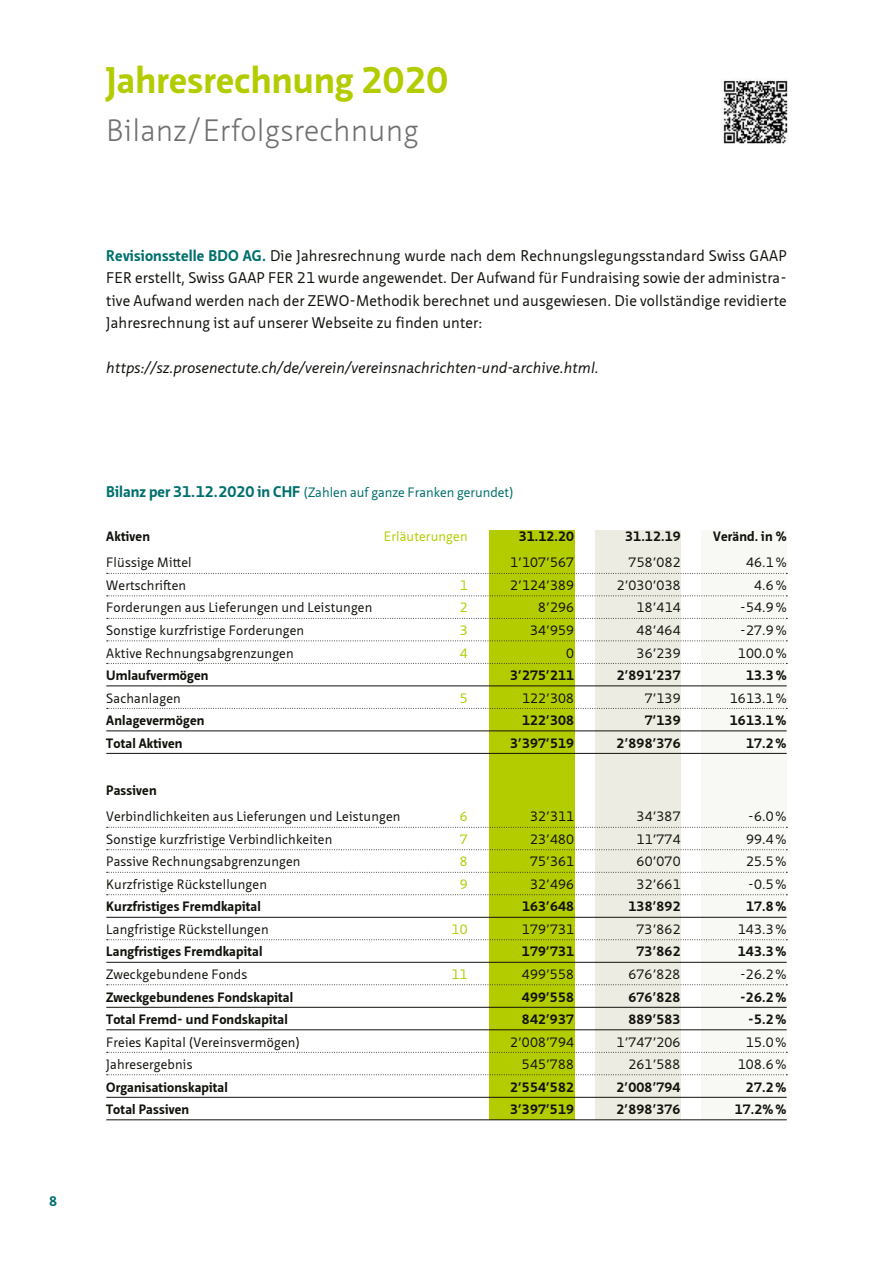
<style>
.page{position:relative;width:893px;height:1263px;background:#fff}
.page>*{position:absolute;margin:0;border:0;box-sizing:border-box;transform-origin:0 0}
.t1{font:700 36px "Neue Sans Pro";letter-spacing:.005em;color:#b3cc00}
.t2{font:300 30px "Neue Sans Pro";letter-spacing:.005em;color:#6f7070}
.t3{font:15px/22.5px "Neue Sans Pro";letter-spacing:.01em;color:#12120d;text-align:justify}
.t4{font:italic 15px "Neue Sans Pro";letter-spacing:.01em;color:#12120d}
.t5{font:700 13.5px "Neue Sans Pro";color:#00706d}
.t6{font:13.2px "Neue Sans Pro";letter-spacing:.01em;color:#12120d}
.t7{font:700 13.2px "Neue Sans Pro";letter-spacing:.01em;color:#12120d}
.t8{font:13.2px "Neue Sans Pro";color:#00706d}
.t9{font:13.2px "Neue Sans Pro";letter-spacing:.01em;color:#b3cc00}
.s1{font-weight:700;color:#00706d}
.s2{font-weight:700;font-size:15px}
</style>
<div class="page">
<div style="left:595px;top:531px;width:85px;height:589px;background:#ecece3"></div>
<div style="left:489px;top:531px;width:85px;height:589px;background:#b3cc00"></div>
<img style="left:723px;top:78px;width:65px;height:66px">
<div style="left:702px;top:531px;width:85px;height:589px;background:#f8f8f4"></div>
<svg style="left:107px;top:573px;width:680px;height:1px"></svg>
<svg style="left:107px;top:595px;width:680px;height:1px"></svg>
<svg style="left:107px;top:618px;width:680px;height:1px"></svg>
<svg style="left:107px;top:640px;width:680px;height:1px"></svg>
<svg style="left:107px;top:663px;width:680px;height:1px"></svg>
<hr style="left:106px;top:685px;width:681px;height:1px;background:#12120d">
<svg style="left:107px;top:708px;width:680px;height:1px"></svg>
<hr style="left:106px;top:730px;width:681px;height:1px;background:#12120d">
<hr style="left:106px;top:753px;width:681px;height:1px;background:#12120d">
<svg style="left:107px;top:827px;width:680px;height:1px"></svg>
<svg style="left:107px;top:849px;width:680px;height:1px"></svg>
<svg style="left:107px;top:872px;width:680px;height:1px"></svg>
<svg style="left:107px;top:894px;width:680px;height:1px"></svg>
<hr style="left:106px;top:917px;width:681px;height:1px;background:#12120d">
<svg style="left:107px;top:939px;width:680px;height:1px"></svg>
<hr style="left:106px;top:962px;width:681px;height:1px;background:#12120d">
<svg style="left:107px;top:984px;width:680px;height:1px"></svg>
<hr style="left:106px;top:1007px;width:681px;height:1px;background:#12120d">
<hr style="left:106px;top:1029px;width:681px;height:1px;background:#12120d">
<svg style="left:107px;top:1052px;width:680px;height:1px"></svg>
<svg style="left:107px;top:1074px;width:680px;height:1px"></svg>
<hr style="left:106px;top:1097px;width:681px;height:1px;background:#12120d">
<hr style="left:106px;top:1119px;width:681px;height:1px;background:#12120d">
<p class="t5" style="left:49px;top:1195px;width:10px">8</p>
<h1 class="t1" style="left:106px;top:66px;width:343px">Jahresrechnung 2020</h1>
<h2 class="t2" style="left:106px;top:118px;width:314px">Bilanz/Erfolgsrechnung</h2>
<p class="t3" style="left:106px;top:245px;width:682px"><span class="s1">Revisionsstelle BDO AG.</span> Die Jahresrechnung wurde nach dem Rechnungslegungsstandard Swiss GAAP FER erstellt, Swiss GAAP FER 21 wurde angewendet. Der Aufwand für Fundraising sowie der administra&shy;tive Aufwand werden nach der ZEWO-Methodik berechnet und ausgewiesen. Die vollständige revidierte Jahresrechnung ist auf unserer Webseite zu finden unter:</p>
<p class="t4" style="left:106px;top:361px;width:494px">https://sz.prosenectute.ch/de/verein/vereinsnachrichten-und-archive.html.</p>
<p class="t8" style="left:106px;top:487px;width:409px"><span class="s2">Bilanz per 31. 12. 2020 in CHF</span> (Zahlen auf ganze Franken gerundet)</p>
<p class="t7" style="left:106px;top:531px;width:45px">Aktiven</p>
<p class="t9" style="left:384px;top:531px;width:85px">Erläuterungen</p>
<p class="t7" style="left:519px;top:531px;width:57px">31.12.20</p>
<p class="t7" style="left:625px;top:531px;width:57px">31.12.19</p>
<p class="t7" style="left:713px;top:531px;width:75px">Veränd. in %</p>
<p class="t6" style="left:106px;top:557px;width:87px">Flüssige Mittel</p>
<p class="t6" style="left:510px;top:557px;width:65px">1’107’567</p>
<p class="t6" style="left:629px;top:557px;width:54px">758’082</p>
<p class="t6" style="left:746px;top:557px;width:42px">46.1 %</p>
<p class="t6" style="left:106px;top:580px;width:81px">Wertschriften</p>
<p class="t9" style="left:460px;top:580px;width:9px">1</p>
<p class="t6" style="left:510px;top:580px;width:65px">2’124’389</p>
<p class="t6" style="left:617px;top:580px;width:65px">2’030’038</p>
<p class="t6" style="left:754px;top:580px;width:34px">4.6 %</p>
<p class="t6" style="left:106px;top:602px;width:268px">Forderungen aus Lieferungen und Leistungen</p>
<p class="t9" style="left:460px;top:602px;width:9px">2</p>
<p class="t6" style="left:538px;top:602px;width:37px">8’296</p>
<p class="t6" style="left:637px;top:602px;width:46px">18’414</p>
<p class="t6" style="left:740px;top:602px;width:48px">-54.9 %</p>
<p class="t6" style="left:106px;top:625px;width:199px">Sonstige kurzfristige Forderungen</p>
<p class="t9" style="left:460px;top:625px;width:9px">3</p>
<p class="t6" style="left:530px;top:625px;width:46px">34’959</p>
<p class="t6" style="left:637px;top:625px;width:46px">48’464</p>
<p class="t6" style="left:740px;top:625px;width:48px">-27.9 %</p>
<p class="t6" style="left:106px;top:647px;width:189px">Aktive Rechnungsabgrenzungen</p>
<p class="t9" style="left:460px;top:647px;width:9px">4</p>
<p class="t6" style="left:566px;top:647px;width:9px">0</p>
<p class="t6" style="left:637px;top:647px;width:46px">36’239</p>
<p class="t6" style="left:738px;top:647px;width:50px">100.0 %</p>
<p class="t7" style="left:106px;top:670px;width:104px">Umlaufvermögen</p>
<p class="t7" style="left:510px;top:670px;width:65px">3’275’211</p>
<p class="t7" style="left:617px;top:670px;width:65px">2’891’237</p>
<p class="t7" style="left:746px;top:670px;width:42px">13.3 %</p>
<p class="t6" style="left:106px;top:692px;width:76px">Sachanlagen</p>
<p class="t9" style="left:460px;top:692px;width:9px">5</p>
<p class="t6" style="left:522px;top:692px;width:54px">122’308</p>
<p class="t6" style="left:645px;top:692px;width:37px">7’139</p>
<p class="t6" style="left:730px;top:692px;width:58px">1613.1 %</p>
<p class="t7" style="left:106px;top:715px;width:100px">Anlagevermögen</p>
<p class="t7" style="left:522px;top:715px;width:54px">122’308</p>
<p class="t7" style="left:645px;top:715px;width:37px">7’139</p>
<p class="t7" style="left:730px;top:715px;width:58px">1613.1 %</p>
<p class="t7" style="left:106px;top:737px;width:78px">Total Aktiven</p>
<p class="t7" style="left:510px;top:737px;width:65px">3’397’519</p>
<p class="t7" style="left:617px;top:737px;width:65px">2’898’376</p>
<p class="t7" style="left:746px;top:737px;width:42px">17.2 %</p>
<p class="t7" style="left:106px;top:784px;width:52px">Passiven</p>
<p class="t6" style="left:106px;top:811px;width:296px">Verbindlichkeiten aus Lieferungen und Leistungen</p>
<p class="t9" style="left:460px;top:811px;width:9px">6</p>
<p class="t6" style="left:530px;top:811px;width:46px">32’311</p>
<p class="t6" style="left:637px;top:811px;width:46px">34’387</p>
<p class="t6" style="left:748px;top:811px;width:40px">-6.0 %</p>
<p class="t6" style="left:106px;top:834px;width:228px">Sonstige kurzfristige Verbindlichkeiten</p>
<p class="t9" style="left:460px;top:834px;width:9px">7</p>
<p class="t6" style="left:530px;top:834px;width:46px">23’480</p>
<p class="t6" style="left:637px;top:834px;width:46px">11’774</p>
<p class="t6" style="left:746px;top:834px;width:42px">99.4 %</p>
<p class="t6" style="left:106px;top:856px;width:196px">Passive Rechnungsabgrenzungen</p>
<p class="t9" style="left:460px;top:856px;width:9px">8</p>
<p class="t6" style="left:530px;top:856px;width:46px">75’361</p>
<p class="t6" style="left:637px;top:856px;width:46px">60’070</p>
<p class="t6" style="left:746px;top:856px;width:42px">25.5 %</p>
<p class="t6" style="left:106px;top:879px;width:162px">Kurzfristige Rückstellungen</p>
<p class="t9" style="left:460px;top:879px;width:9px">9</p>
<p class="t6" style="left:530px;top:879px;width:46px">32’496</p>
<p class="t6" style="left:637px;top:879px;width:46px">32’661</p>
<p class="t6" style="left:748px;top:879px;width:40px">-0.5 %</p>
<p class="t7" style="left:106px;top:901px;width:156px">Kurzfristiges Fremdkapital</p>
<p class="t7" style="left:522px;top:901px;width:54px">163’648</p>
<p class="t7" style="left:628px;top:901px;width:54px">138’892</p>
<p class="t7" style="left:746px;top:901px;width:42px">17.8 %</p>
<p class="t6" style="left:106px;top:924px;width:164px">Langfristige Rückstellungen</p>
<p class="t9" style="left:452px;top:924px;width:17px">10</p>
<p class="t6" style="left:522px;top:924px;width:54px">179’731</p>
<p class="t6" style="left:637px;top:924px;width:46px">73’862</p>
<p class="t6" style="left:738px;top:924px;width:50px">143.3 %</p>
<p class="t7" style="left:106px;top:946px;width:158px">Langfristiges Fremdkapital</p>
<p class="t7" style="left:522px;top:946px;width:54px">179’731</p>
<p class="t7" style="left:637px;top:946px;width:46px">73’862</p>
<p class="t7" style="left:738px;top:946px;width:50px">143.3 %</p>
<p class="t6" style="left:106px;top:969px;width:143px">Zweckgebundene Fonds</p>
<p class="t9" style="left:452px;top:969px;width:17px">11</p>
<p class="t6" style="left:522px;top:969px;width:54px">499’558</p>
<p class="t6" style="left:628px;top:969px;width:54px">676’828</p>
<p class="t6" style="left:740px;top:969px;width:48px">-26.2 %</p>
<p class="t7" style="left:106px;top:991px;width:189px">Zweckgebundenes Fondskapital</p>
<p class="t7" style="left:522px;top:991px;width:54px">499’558</p>
<p class="t7" style="left:628px;top:991px;width:54px">676’828</p>
<p class="t7" style="left:740px;top:991px;width:48px">-26.2 %</p>
<p class="t7" style="left:106px;top:1014px;width:183px">Total Fremd- und Fondskapital</p>
<p class="t7" style="left:522px;top:1014px;width:54px">842’937</p>
<p class="t7" style="left:628px;top:1014px;width:54px">889’583</p>
<p class="t7" style="left:748px;top:1014px;width:40px">-5.2 %</p>
<p class="t6" style="left:106px;top:1036px;width:196px">Freies Kapital (Vereinsvermögen)</p>
<p class="t6" style="left:510px;top:1036px;width:65px">2’008’794</p>
<p class="t6" style="left:617px;top:1036px;width:65px">1’747’206</p>
<p class="t6" style="left:746px;top:1036px;width:42px">15.0 %</p>
<p class="t6" style="left:106px;top:1059px;width:88px">Jahresergebnis</p>
<p class="t6" style="left:522px;top:1059px;width:54px">545’788</p>
<p class="t6" style="left:628px;top:1059px;width:54px">261’588</p>
<p class="t6" style="left:738px;top:1059px;width:50px">108.6 %</p>
<p class="t7" style="left:106px;top:1081px;width:123px">Organisationskapital</p>
<p class="t7" style="left:510px;top:1081px;width:65px">2’554’582</p>
<p class="t7" style="left:617px;top:1081px;width:65px">2’008’794</p>
<p class="t7" style="left:746px;top:1081px;width:42px">27.2 %</p>
<p class="t7" style="left:106px;top:1104px;width:85px">Total Passiven</p>
<p class="t7" style="left:510px;top:1104px;width:65px">3’397’519</p>
<p class="t7" style="left:617px;top:1104px;width:65px">2’898’376</p>
<p class="t7" style="left:735px;top:1104px;width:53px">17.2% %</p>
</div>
